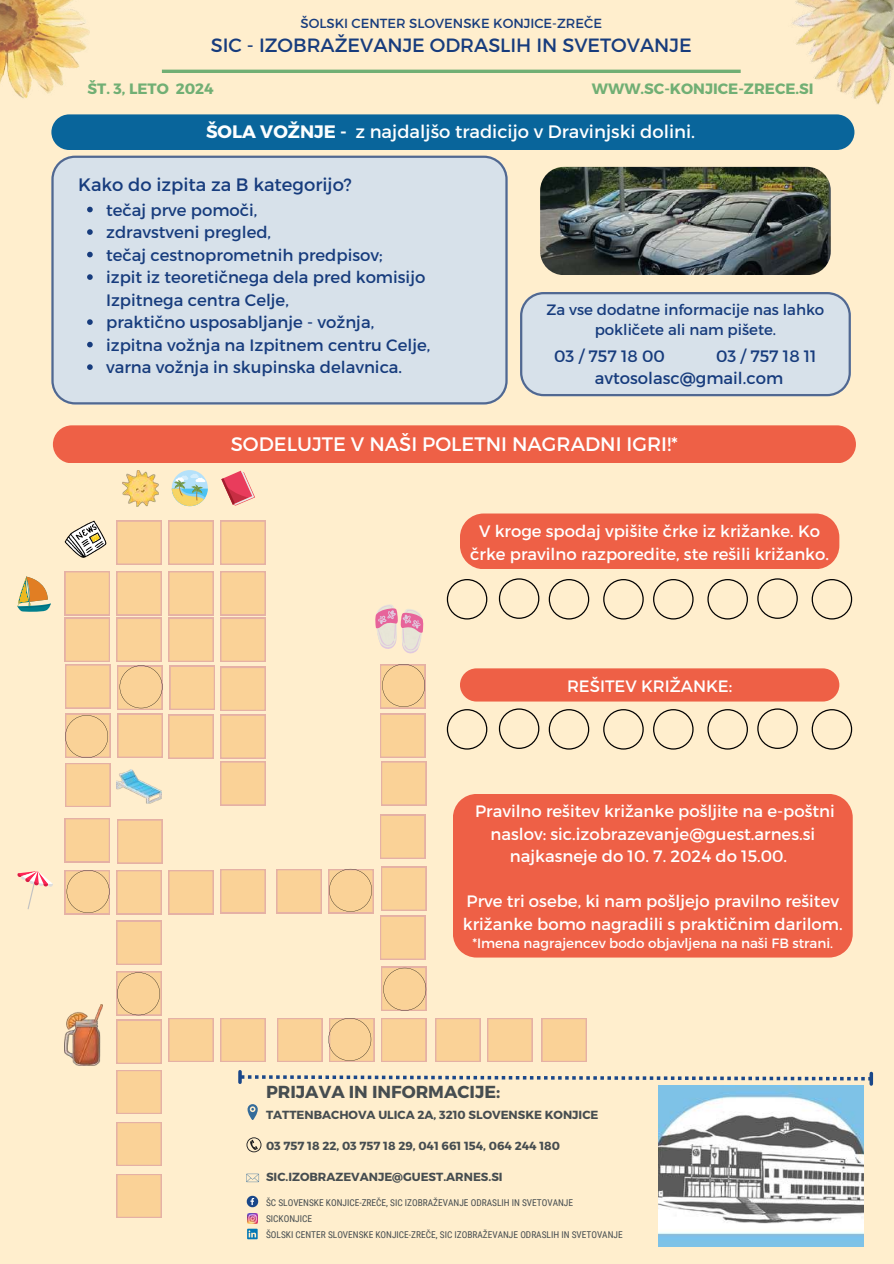
<style>
.page{position:relative;width:894px;height:1264px;background:#fff}
.page>*{position:absolute;margin:0;border:0;box-sizing:border-box;transform-origin:0 0}
.t1{font:19.5px "Montserrat";color:#fff}
.t2{font:19.2px "Montserrat";color:#173c7d}
.t3{font:18px "Montserrat";color:#fff}
.t4{font:18px "Montserrat";color:#173c7d}
.t5{font:700 17.4px "Montserrat";color:#464d50}
.t6{font:16.5px/22.5px "Montserrat";color:#fff}
.t7{font:16.5px/22.5px "Montserrat";color:#173c7d}
.t8{font:15px/20.7px "Montserrat";color:#173c7d;text-align:center}
.t9{font:700 15px "Montserrat";color:#71af74}
.t10{font:13.5px "Montserrat";color:#fff}
.t11{font:13.2px "Montserrat";color:#173c7d}
.t12{font:700 11.7px "Montserrat";color:#464d50}
.t13{font:9.45px/16.2px "Roboto Condensed";color:#464d50}
.s1{font-weight:700;color:#fcfefe}
</style>
<div class="page">
<div style="left:0;top:0;width:893px;height:1263px;background:#ffeecd"></div>
<img style="left:792px;top:0;width:101px;height:104px">
<img style="left:0;top:0;width:89px;height:98px">
<hr style="left:162px;top:70px;width:578px;height:3px;background:#71af74">
<div style="left:51px;top:156px;width:456px;height:248px;background:#d7e1ea"></div>
<div style="left:51px;top:114px;width:803px;height:36px;background:#09659b"></div>
<img style="left:540px;top:167px;width:290px;height:108px;border-radius:24px">
<svg style="left:520px;top:292px;width:330px;height:104px;background:#d0dbe5"></svg>
<svg style="left:87px;top:207px;width:6px;height:5px"></svg>
<svg style="left:87px;top:229px;width:6px;height:6px"></svg>
<svg style="left:87px;top:252px;width:6px;height:5px"></svg>
<svg style="left:87px;top:274px;width:6px;height:6px"></svg>
<svg style="left:87px;top:319px;width:6px;height:6px"></svg>
<svg style="left:87px;top:342px;width:6px;height:5px"></svg>
<svg style="left:87px;top:364px;width:6px;height:6px"></svg>
<div style="left:53px;top:425px;width:802px;height:38px;background:#ee6046;border-radius:19px"></div>
<div style="left:453px;top:794px;width:399px;height:163px;background:#ee6046"></div>
<img style="left:658px;top:1085px;width:205px;height:160px">
<svg style="left:247px;top:1104px;width:11px;height:15px"></svg>
<svg style="left:246px;top:1137px;width:15px;height:15px"></svg>
<svg style="left:246px;top:1173px;width:13px;height:9px"></svg>
<svg style="left:247px;top:1195px;width:11px;height:12px"></svg>
<svg style="left:247px;top:1213px;width:10px;height:26px"></svg>
<svg style="left:238px;top:1071px;width:4px;height:11px"></svg>
<svg style="left:241px;top:1073px;width:631px;height:11px"></svg>
<div style="left:116px;top:520px;width:46px;height:44px;background:#e8b6a2"></div>
<div style="left:117px;top:522px;width:44px;height:42px;background:#fad297"></div>
<svg style="left:168px;top:520px;width:45px;height:44px;background:#f7ce98"></svg>
<svg style="left:220px;top:520px;width:45px;height:44px;background:#f7ce98"></svg>
<svg style="left:277px;top:1018px;width:45px;height:43px;background:#f8cf98"></svg>
<div style="left:381px;top:1018px;width:45px;height:43px;background:#fad297"></div>
<svg style="left:435px;top:1018px;width:45px;height:43px;background:#f8cf98"></svg>
<svg style="left:487px;top:1018px;width:45px;height:43px;background:#f8cf98"></svg>
<svg style="left:541px;top:1018px;width:45px;height:43px;background:#f8cf98"></svg>
<svg style="left:380px;top:814px;width:45px;height:44px;background:#f7ce98"></svg>
<svg style="left:380px;top:866px;width:46px;height:93px;background:#f7cf9b"></svg>
<svg style="left:276px;top:869px;width:45px;height:44px;background:#f7ce98"></svg>
<div style="left:117px;top:713px;width:46px;height:44px;background:#e5b1a5"></div>
<svg style="left:168px;top:571px;width:97px;height:234px"></svg>
<svg style="left:65px;top:818px;width:45px;height:44px;background:#f7ce98"></svg>
<svg style="left:117px;top:819px;width:45px;height:44px;background:#f7ce98"></svg>
<div style="left:116px;top:870px;width:46px;height:44px;background:#e5b1a5"></div>
<div style="left:117px;top:871px;width:44px;height:42px;background:#fad297"></div>
<div style="left:116px;top:920px;width:46px;height:44px;background:#e5b1a5"></div>
<div style="left:117px;top:922px;width:44px;height:42px;background:#fad297"></div>
<div style="left:116px;top:971px;width:46px;height:44px;background:#e5b1a5"></div>
<div style="left:116px;top:1019px;width:46px;height:44px;background:#e5b1a5"></div>
<div style="left:116px;top:1121px;width:46px;height:44px;background:#e5b1a5"></div>
<svg style="left:116px;top:1121px;width:45px;height:44px;background:#f8d099"></svg>
<div style="left:116px;top:1173px;width:46px;height:44px;background:#e5b1a5"></div>
<svg style="left:116px;top:1173px;width:45px;height:44px;background:#f8d099"></svg>
<svg style="left:168px;top:1018px;width:45px;height:43px;background:#f8cf98"></svg>
<div style="left:116px;top:1070px;width:46px;height:43px;background:#e5b1a5"></div>
<div style="left:117px;top:1071px;width:44px;height:42px;background:#fad297"></div>
<svg style="left:220px;top:1018px;width:45px;height:43px;background:#f8cf98"></svg>
<svg style="left:168px;top:870px;width:45px;height:44px;background:#f7ce98"></svg>
<svg style="left:220px;top:869px;width:45px;height:44px;background:#f7ce98"></svg>
<svg style="left:17px;top:576px;width:34px;height:36px"></svg>
<img style="left:123px;top:470px;width:36px;height:36px">
<svg style="left:172px;top:470px;width:36px;height:36px"></svg>
<svg style="left:221px;top:470px;width:34px;height:35px"></svg>
<svg style="left:65px;top:520px;width:41px;height:38px"></svg>
<svg style="left:17px;top:871px;width:36px;height:38px"></svg>
<img style="left:116px;top:769px;width:45px;height:34px">
<img style="left:65px;top:1004px;width:38px;height:61px">
<svg style="left:375px;top:604px;width:48px;height:50px"></svg>
<svg style="left:116px;top:571px;width:46px;height:186px;background:#f6cf9a"></svg>
<svg style="left:65px;top:571px;width:45px;height:236px;background:#f6ce9a"></svg>
<svg style="left:65px;top:870px;width:45px;height:44px;background:#f2ca95"></svg>
<svg style="left:116px;top:972px;width:45px;height:91px;background:#f5cd98"></svg>
<svg style="left:381px;top:966px;width:45px;height:44px;background:#f2ca95"></svg>
<svg style="left:328px;top:1018px;width:46px;height:43px;background:#f3cb95"></svg>
<svg style="left:380px;top:664px;width:46px;height:141px;background:#f6ce9a"></svg>
<svg style="left:328px;top:869px;width:45px;height:44px;background:#f2ca95"></svg>
<svg style="left:446px;top:579px;width:41px;height:40px"></svg>
<svg style="left:498px;top:578px;width:41px;height:41px"></svg>
<svg style="left:548px;top:579px;width:41px;height:40px"></svg>
<svg style="left:603px;top:579px;width:40px;height:40px"></svg>
<svg style="left:653px;top:579px;width:40px;height:40px"></svg>
<svg style="left:757px;top:578px;width:40px;height:41px"></svg>
<svg style="left:707px;top:579px;width:40px;height:40px"></svg>
<svg style="left:811px;top:579px;width:40px;height:40px"></svg>
<svg style="left:446px;top:709px;width:41px;height:40px"></svg>
<svg style="left:498px;top:708px;width:41px;height:41px"></svg>
<svg style="left:548px;top:709px;width:41px;height:40px"></svg>
<svg style="left:603px;top:709px;width:40px;height:40px"></svg>
<svg style="left:653px;top:709px;width:40px;height:40px"></svg>
<svg style="left:757px;top:708px;width:40px;height:41px"></svg>
<svg style="left:707px;top:709px;width:40px;height:40px"></svg>
<svg style="left:811px;top:709px;width:40px;height:40px"></svg>
<div style="left:460px;top:513px;width:379px;height:56px;background:#ee6046"></div>
<div style="left:460px;top:668px;width:379px;height:33px;background:#ee6046;border-radius:17px"></div>
<p class="t11" style="left:300px;top:15px;width:303px">ŠOLSKI CENTER SLOVENSKE KONJICE-ZREČE</p>
<p class="t2" style="left:211px;top:33px;width:482px">SIC - IZOBRAŽEVANJE ODRASLIH IN SVETOVANJE</p>
<p class="t9" style="left:88px;top:79px;width:128px">ŠT. 3, LETO 2024</p>
<p class="t9" style="left:591px;top:79px;width:223px">WWW.SC-KONJICE-ZRECE.SI</p>
<p class="t3" style="left:206px;top:120px;width:490px"><span class="s1">ŠOLA VOŽNJE -</span> z najdaljšo tradicijo v Dravinjski dolini.</p>
<p class="t4" style="left:78px;top:173px;width:275px">Kako do izpita za B kategorijo?</p>
<p class="t7" style="left:106px;top:198px;width:325px">tečaj prve pomoči,<br>zdravstveni pregled,<br>tečaj cestnoprometnih predpisov;<br>izpit iz teoretičnega dela pred komisijo<br>Izpitnega centra Celje,<br>praktično usposabljanje - vožnja, izpitna vožnja na Izpitnem centru Celje, varna vožnja in skupinska delavnica.</p>
<p class="t8" style="left:546px;top:298px;width:279px">Za vse dodatne informacije nas lahko pokličete ali nam pišete.</p>
<p class="t7" style="left:554px;top:344px;width:112px">03 / 757 18 00</p>
<p class="t7" style="left:715px;top:344px;width:102px">03 / 757 18 11</p>
<p class="t7" style="left:594px;top:366px;width:190px">avtosolasc@gmail.com</p>
<p class="t1" style="left:231px;top:431px;width:448px">SODELUJTE V NAŠI POLETNI NAGRADNI IGRI!*</p>
<p class="t6" style="left:470px;top:519px;width:360px;text-align:center">V kroge spodaj vpišite črke iz križanke. Ko črke pravilno razporedite, ste rešili križanko.</p>
<p class="t6" style="left:567px;top:674px;width:167px">REŠITEV KRIŽANKE:</p>
<p class="t6" style="left:475px;top:799px;width:361px">Pravilno rešitev križanke pošljite na e-poštni</p>
<p class="t6" style="left:490px;top:822px;width:326px">naslov: sic.izobrazevanje@guest.arnes.si</p>
<p class="t6" style="left:509px;top:844px;width:279px">najkasneje do 10. 7. 2024 do 15.00.</p>
<p class="t6" style="left:463px;top:889px;width:381px">Prve tri osebe, ki nam pošljejo pravilno rešitev križanke bomo nagradili s praktičnim darilom.</p>
<p class="t10" style="left:472px;top:934px;width:362px">*Imena nagrajencev bodo objavljena na naši FB strani.</p>
<p class="t5" style="left:266px;top:1080px;width:235px">PRIJAVA IN INFORMACIJE:</p>
<p class="t12" style="left:266px;top:1107px;width:334px">TATTENBACHOVA ULICA 2A, 3210 SLOVENSKE KONJICE</p>
<p class="t12" style="left:266px;top:1138px;width:295px">03 757 18 22, 03 757 18 29, 041 661 154, 064 244 180</p>
<p class="t12" style="left:266px;top:1169px;width:238px">SIC.IZOBRAZEVANJE@GUEST.ARNES.SI</p>
<p class="t13" style="left:266px;top:1194px;width:358px">ŠC SLOVENSKE KONJICE-ZREČE, SIC IZOBRAŽEVANJE ODRASLIH IN SVETOVANJE<br>SICKONJICE<br>ŠOLSKI CENTER SLOVENSKE KONJICE-ZREČE, SIC IZOBRAŽEVANJE ODRASLIH IN SVETOVANJE</p>
</div>
